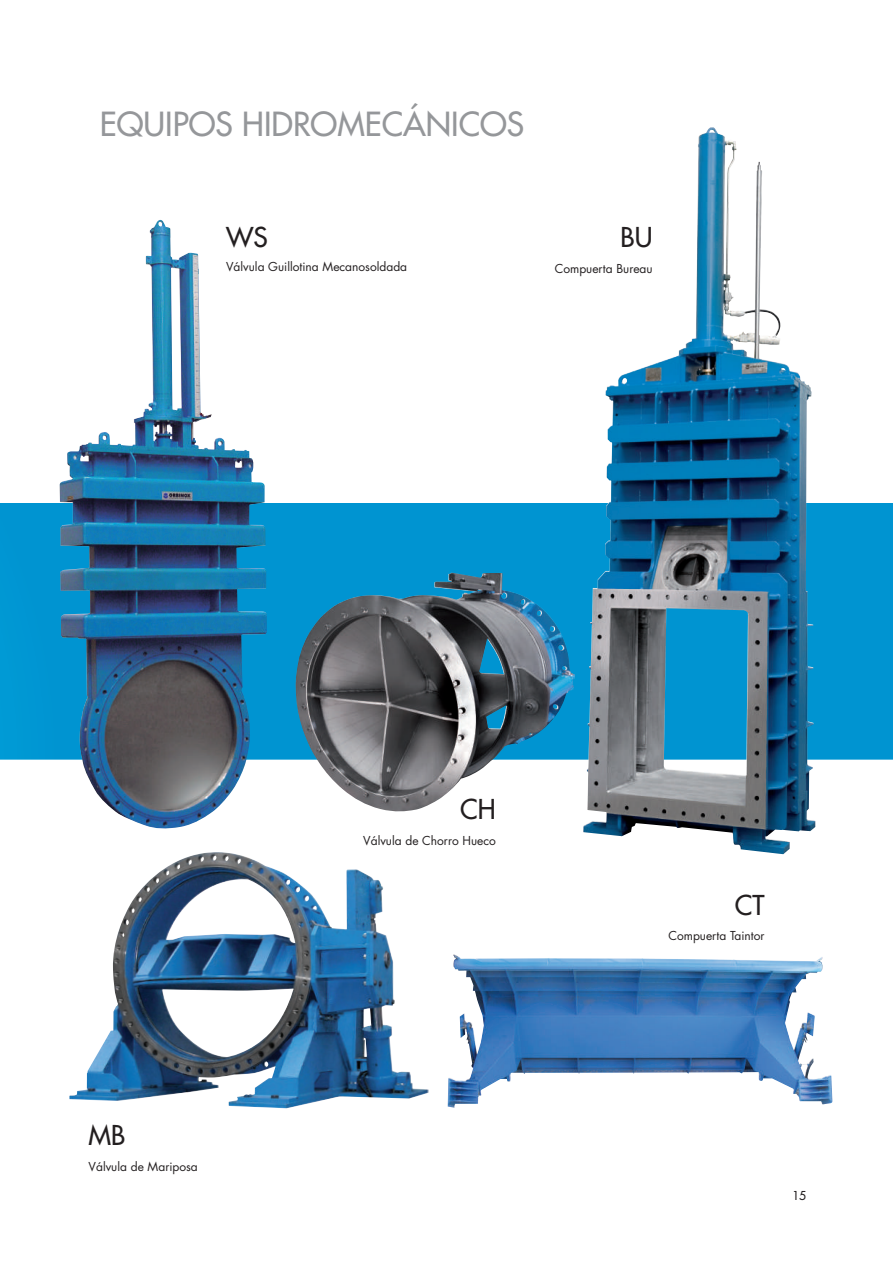
<style>
.page{position:relative;width:893px;height:1263px;background:#fff}
.page>*{position:absolute;margin:0;border:0;box-sizing:border-box;transform-origin:0 0}
.t1{font:32.4px "Futura";color:#95979a}
.t2{font:26.7px "Futura";color:#231f20}
.t3{font:12px "Futura";color:#231f20}
.t4{font:12px "Futura";color:#231f20}
</style>
<div class="page">
<div style="left:0;top:504px;width:893px;height:255px;background:#0094d1"></div>
<img style="left:583px;top:127px;width:232px;height:727px">
<img style="left:295px;top:573px;width:280px;height:239px">
<img style="left:448px;top:954px;width:384px;height:154px">
<img style="left:60px;top:220px;width:207px;height:609px">
<img style="left:69px;top:852px;width:359px;height:256px">
<h1 class="t1" style="left:100px;top:103px;width:426px">EQUIPOS HIDROMECÁNICOS</h1>
<h2 class="t2" style="left:226px;top:220px;width:43px">WS</h2>
<h2 class="t2" style="left:621px;top:220px;width:34px">BU</h2>
<p class="t3" style="left:226px;top:258px;width:183px">Válvula Guillotina Mecanosoldada</p>
<p class="t3" style="left:555px;top:260px;width:99px">Compuerta Bureau</p>
<h2 class="t2" style="left:89px;top:1118px;width:38px">MB</h2>
<p class="t3" style="left:89px;top:1158px;width:111px">Válvula de Mariposa</p>
<h2 class="t2" style="left:460px;top:792px;width:37px">CH</h2>
<p class="t3" style="left:363px;top:832px;width:134px">Válvula de Chorro Hueco</p>
<h2 class="t2" style="left:735px;top:887px;width:31px">CT</h2>
<p class="t3" style="left:668px;top:927px;width:98px">Compuerta Taintor</p>
<p class="t4" style="left:792px;top:1188px;width:15px">15</p>
</div>
